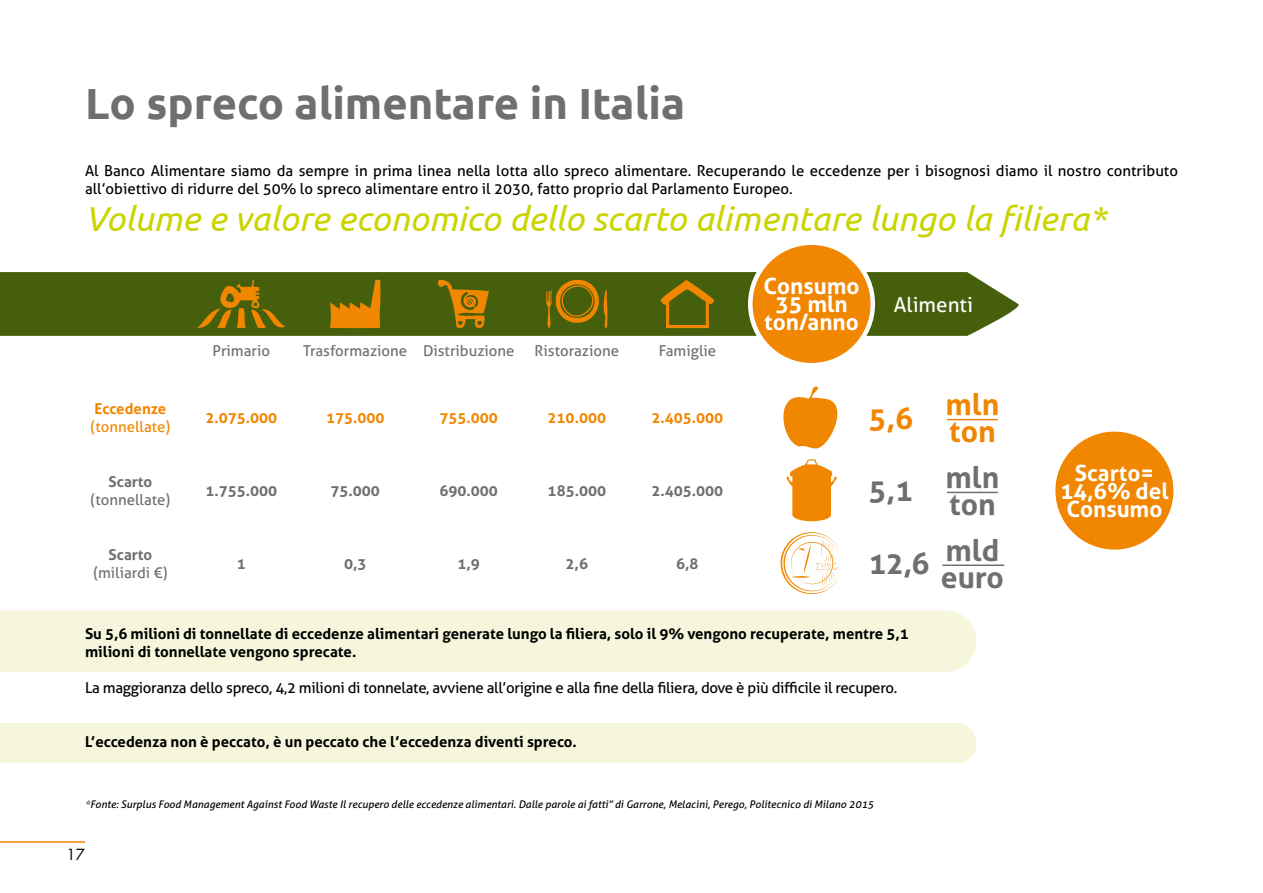
<style>
.page{position:relative;width:1263px;height:893px;background:#fff}
.page>*{position:absolute;margin:0;border:0;box-sizing:border-box;transform-origin:0 0}
.t1{font:700 43.5px "Ubuntu";color:#706f6f}
.t2{font:italic 34.5px "Ubuntu";color:#cad400}
.t3{font:700 30px/27px "Aller";color:#706f6f}
.t4{font:700 30px/27px "Aller";color:#f18700}
.t5{font:700 22.5px/18px "Aller";color:#fff;text-align:center}
.t6{font:20.55px "Aller";color:#fff}
.t7{font:15px/18px "Aller";color:#000}
.t8{font:700 15px/18px "Aller";color:#000}
.t9{font:15px "Aller";letter-spacing:-.02em;color:#000}
.t10{font:15px "Aller";color:#706f6f}
.t11{font:700 15px "Aller";color:#706f6f}
.t12{font:700 15px "Aller";color:#f18700}
.t13{font:15px "Aller";color:#f18700}
.t14{font:15px "Futura LT";color:#000}
.t15{font:italic 10.5px "Aller";color:#000}
</style>
<div class="page">
<div style="left:0;top:723px;width:976px;height:40px;background:#f5f6db"></div>
<div style="left:0;top:610px;width:976px;height:62px;background:#f5f6db"></div>
<svg style="left:0;top:272px;width:1019px;height:64px;background:#4e6617"></svg>
<svg style="left:329px;top:280px;width:52px;height:48px;background:#9e7306"></svg>
<svg style="left:197px;top:280px;width:88px;height:51px;background:#726909"></svg>
<svg style="left:661px;top:280px;width:53px;height:48px;background:#756a09"></svg>
<svg style="left:431px;top:275px;width:58px;height:56px;background:#796a09"></svg>
<svg style="left:546px;top:279px;width:62px;height:49px;background:#776a09"></svg>
<div style="left:750px;top:243px;width:123px;height:122px;background:#f18700;border-radius:50%"></div>
<div style="left:748px;top:240px;width:127px;height:127px;border:4px solid #fff;border-radius:50%"></div>
<svg style="left:783px;top:386px;width:55px;height:63px"></svg>
<svg style="left:780px;top:532px;width:62px;height:62px"></svg>
<svg style="left:786px;top:459px;width:51px;height:62px"></svg>
<div style="left:1053px;top:429px;width:123px;height:123px;background:#f18700;border-radius:50%"></div>
<div style="left:1051px;top:427px;width:127px;height:127px;border:4px solid #fff;border-radius:50%"></div>
<hr style="left:947px;top:419px;width:51px;height:1px;background:#f18700">
<hr style="left:947px;top:492px;width:51px;height:1px;background:#706f6f">
<hr style="left:942px;top:564px;width:62px;height:2px;background:#706f6f">
<hr style="left:0;top:841px;width:85px;height:2px;background:#f18700">
<h1 class="t1" style="left:85px;top:77px;width:601px">Lo spreco alimentare in Italia</h1>
<p class="t7" style="left:85px;top:162px;width:1094px">Al Banco Alimentare siamo da sempre in prima linea nella lotta allo spreco alimentare. Recuperando le eccedenze per i bisognosi diamo il nostro contributo all’obiettivo di ridurre del 50% lo spreco alimentare entro il 2030, fatto proprio dal Parlamento Europeo.</p>
<h2 class="t2" style="left:85px;top:198px;width:1022px">Volume e valore economico dello scarto alimentare lungo la filiera*</h2>
<h3 class="t5" style="left:763px;top:277px;width:97px">Consumo<br>35 mln ton/anno</h3>
<h3 class="t6" style="left:894px;top:292px;width:81px">Alimenti</h3>
<p class="t10" style="left:213px;top:342px;width:59px">Primario</p>
<p class="t10" style="left:303px;top:342px;width:213px">Trasformazione Distribuzione</p>
<p class="t10" style="left:535px;top:342px;width:86px">Ristorazione</p>
<p class="t10" style="left:659px;top:342px;width:59px">Famiglie</p>
<p class="t12" style="left:95px;top:399px;width:73px">Eccedenze</p>
<p class="t13" style="left:91px;top:418px;width:81px">(tonnellate)</p>
<p class="t11" style="left:109px;top:472px;width:45px">Scarto</p>
<p class="t10" style="left:91px;top:490px;width:81px">(tonnellate)</p>
<p class="t11" style="left:109px;top:545px;width:45px">Scarto</p>
<p class="t10" style="left:93px;top:563px;width:76px">(miliardi €)</p>
<p class="t12" style="left:205px;top:408px;width:73px">2.075.000</p>
<p class="t11" style="left:205px;top:481px;width:73px">1.755.000</p>
<p class="t11" style="left:237px;top:554px;width:10px">1</p>
<p class="t12" style="left:326px;top:408px;width:60px">175.000</p>
<p class="t12" style="left:440px;top:408px;width:60px">755.000</p>
<p class="t12" style="left:548px;top:408px;width:60px">210.000</p>
<p class="t12" style="left:652px;top:408px;width:73px">2.405.000</p>
<h3 class="t4" style="left:868px;top:404px;width:46px">5,6</h3>
<p class="t11" style="left:331px;top:481px;width:51px">75.000</p>
<p class="t11" style="left:440px;top:481px;width:60px">690.000</p>
<p class="t11" style="left:548px;top:481px;width:60px">185.000</p>
<p class="t11" style="left:652px;top:481px;width:73px">2.405.000</p>
<h3 class="t3" style="left:868px;top:477px;width:46px">5,1</h3>
<p class="t11" style="left:344px;top:554px;width:24px">0,3</p>
<p class="t11" style="left:458px;top:554px;width:24px">1,9</p>
<p class="t11" style="left:566px;top:554px;width:24px">2,6</p>
<h3 class="t3" style="left:868px;top:550px;width:62px">12,6</h3>
<p class="t11" style="left:676px;top:554px;width:24px">6,8</p>
<h3 class="t4" style="left:945px;top:390px;width:55px">mln ton</h3>
<h3 class="t3" style="left:945px;top:463px;width:55px">mln ton</h3>
<h3 class="t3" style="left:941px;top:536px;width:65px">mld euro</h3>
<p class="t8" style="left:85px;top:625px;width:825px">Su 5,6 milioni di tonnellate di eccedenze alimentari generate lungo la filiera, solo il 9% vengono recuperate, mentre 5,1 milioni di tonnellate vengono sprecate.</p>
<p class="t9" style="left:85px;top:679px;width:814px">La maggioranza dello spreco, 4,2 milioni di tonnelate, avviene all’origine e alla fine della filiera, dove è più difficile il recupero.</p>
<p class="t8" style="left:85px;top:733px;width:493px">L’eccedenza non è peccato, è un peccato che l’eccedenza diventi spreco.</p>
<p class="t15" style="left:85px;top:798px;width:790px">*Fonte: Surplus Food Management Against Food Waste Il recupero delle eccedenze alimentari. Dalle parole ai fatti” di Garrone, Melacini, Perego, Politecnico di Milano 2015</p>
<p class="t14" style="left:67px;top:845px;width:20px">17</p>
<h3 class="t5" style="left:1060px;top:464px;width:110px">Scarto=<br>14,6% del<br>Consumo</h3>
</div>
